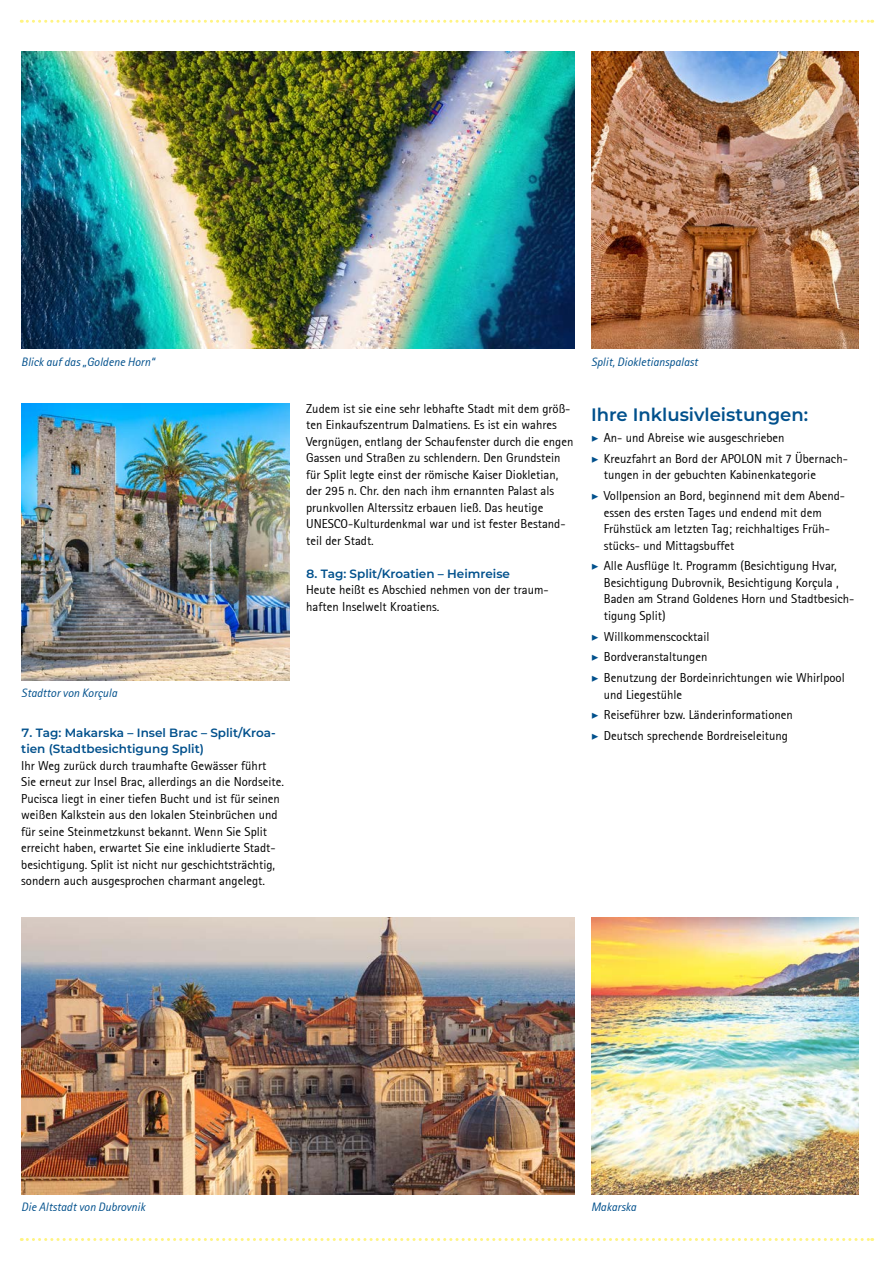
<style>
.page{position:relative;width:893px;height:1263px;background:#fff}
.page>*{position:absolute;margin:0;border:0;box-sizing:border-box;transform-origin:0 0}
.t1{font:600 18px "Montserrat";color:#00508c}
.t2{font:12.75px/16.5px "Rotis Sans Serif";color:#000}
.t3{font:italic 12px "Rotis Sans Serif";color:#00508c}
.t4{font:600 12px "Montserrat";color:#00508c}
.s1{font-family:"Minion Pro";font-weight:700;font-style:italic;color:#00508c}
</style>
<div class="page">
<svg style="left:21px;top:20px;width:852px;height:3px"></svg>
<svg style="left:21px;top:1238px;width:852px;height:3px"></svg>
<img style="left:21px;top:51px;width:553px;height:298px">
<img style="left:591px;top:51px;width:268px;height:298px">
<img style="left:21px;top:917px;width:553px;height:277px">
<img style="left:21px;top:404px;width:268px;height:276px">
<img style="left:591px;top:917px;width:268px;height:277px">
<p class="t3" style="left:21px;top:354px;width:135px">Blick auf das „Goldene Horn“</p>
<p class="t3" style="left:591px;top:354px;width:108px">Split, Diokletianspalast</p>
<p class="t3" style="left:21px;top:686px;width:97px">Stadttor von Korçula</p>
<p class="t2" style="left:306px;top:400px;width:269px">Zudem ist sie eine sehr lebhafte Stadt mit dem größ&shy;ten Einkaufszentrum Dalmatiens. Es ist ein wahres Vergnügen, entlang der Schaufenster durch die engen Gassen und Straßen zu schlendern. Den Grundstein für Split legte einst der römische Kaiser Diokletian, der 295 n. Chr. den nach ihm ernannten Palast als prunkvollen Alterssitz erbauen ließ. Das heutige UNESCO-Kulturdenkmal war und ist fester Bestand&shy;teil der Stadt.</p>
<p class="t4" style="left:306px;top:565px;width:205px">8. Tag: Split/Kroatien – Heimreise</p>
<p class="t2" style="left:306px;top:582px;width:244px">Heute heißt es Abschied nehmen von der traum&shy;haften Inselwelt Kroatiens.</p>
<h1 class="t1" style="left:591px;top:402px;width:219px">Ihre Inklusivleistungen:</h1>
<p class="t2" style="left:591px;top:427px;width:258px;line-height:20.7px"><span class="s1">▶</span> An- und Abreise wie ausgeschrieben<br><span class="s1">▶</span> Kreuzfahrt an Bord der APOLON mit 7 Übernach-</p>
<p class="t2" style="left:591px;top:465px;width:255px;line-height:20.7px;text-indent:13px">tungen in der gebuchten Kabinenkategorie<br><span class="s1">▶</span> Vollpension an Bord, beginnend mit dem Abend-</p>
<p class="t2" style="left:604px;top:504px;width:228px">essen des ersten Tages und endend mit dem<br>Frühstück am letzten Tag; reichhaltiges Früh&shy;stücks- und Mittagsbuffet</p>
<p class="t2" style="left:604px;top:558px;width:252px;text-indent:-13px"><span class="s1">▶</span> Alle Ausflüge lt. Programm (Besichtigung Hvar, Besichtigung Dubrovnik, Besichtigung Korçula , Baden am Strand Goldenes Horn und Stadtbesich&shy;tigung Split)</p>
<p class="t2" style="left:591px;top:626px;width:255px;line-height:20.7px"><span class="s1">▶</span> Willkommenscocktail<br><span class="s1">▶</span> Bordveranstaltungen<br><span class="s1">▶</span> Benutzung der Bordeinrichtungen wie Whirlpool</p>
<p class="t2" style="left:591px;top:684px;width:203px;line-height:20.7px;text-indent:13px">und Liegestühle<br><span class="s1">▶</span> Reiseführer bzw. Länderinformationen</p>
<p class="t4" style="left:21px;top:724px;width:256px">7. Tag: Makarska – Insel Brac – Split/Kroa-</p>
<p class="t2" style="left:591px;top:728px;width:198px"><span class="s1">▶</span> Deutsch sprechende Bordreiseleitung</p>
<p class="t4" style="left:21px;top:740px;width:184px">tien (Stadtbesichtigung Split)</p>
<p class="t2" style="left:21px;top:757px;width:264px">Ihr Weg zurück durch traumhafte Gewässer führt Sie erneut zur Insel Brac, allerdings an die Nordseite.<br>Pucisca liegt in einer tiefen Bucht und ist für seinen weißen Kalkstein aus den lokalen Steinbrüchen und für seine Steinmetzkunst bekannt. Wenn Sie Split erreicht haben, erwartet Sie eine inkludierte Stadt&shy;besichtigung. Split ist nicht nur geschichtsträchtig, sondern auch ausgesprochen charmant angelegt.</p>
<p class="t3" style="left:21px;top:1200px;width:125px">Die Altstadt von Dubrovnik</p>
<p class="t3" style="left:591px;top:1200px;width:47px">Makarska</p>
</div>
